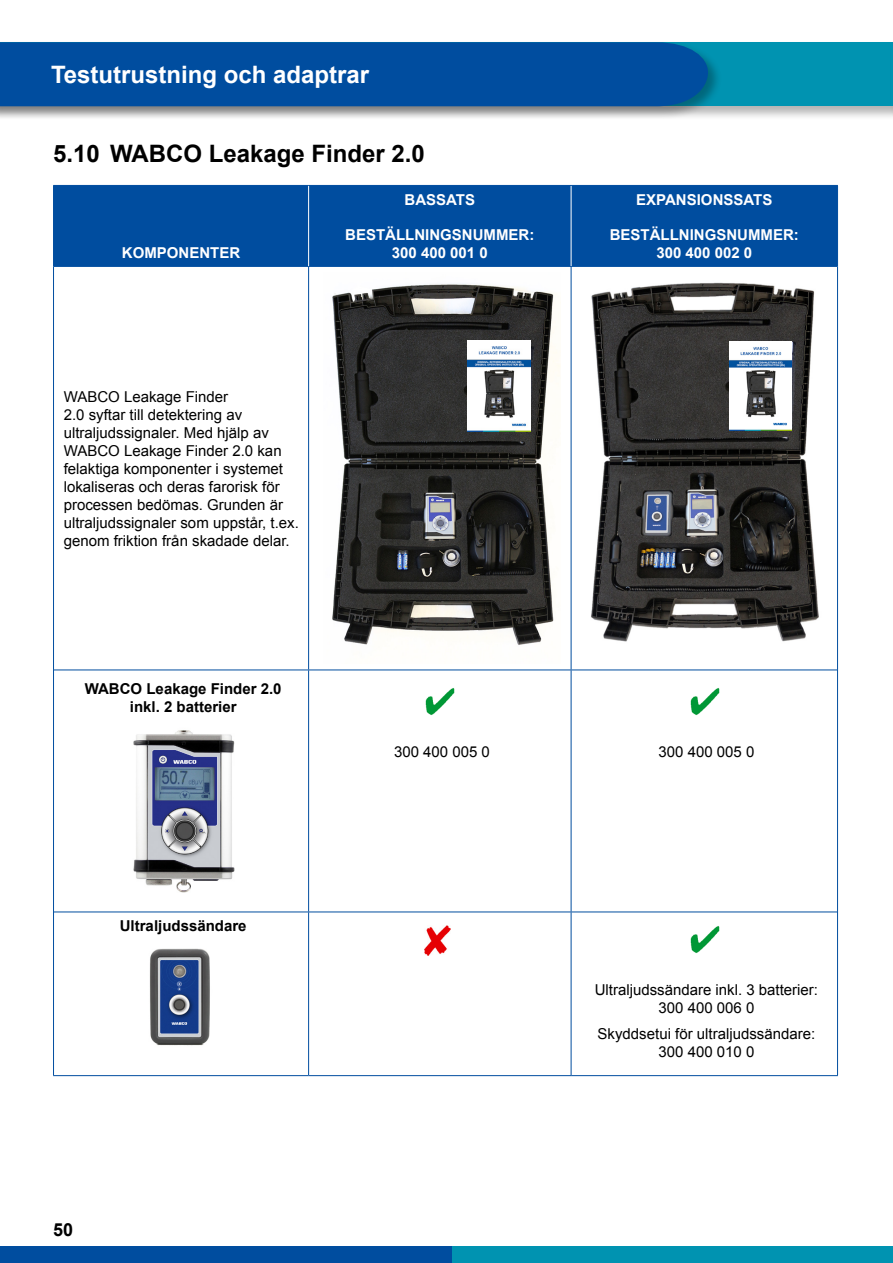
<style>
.page{position:relative;width:893px;height:1263px;background:#fff}
.page>*{position:absolute;margin:0;border:0;box-sizing:border-box;transform-origin:0 0}
.t1{font:700 24px "Arial";color:#fff}
.t2{font:700 24px "Arial";color:#000}
.t3{font:700 18px "Arial";color:#000}
.t4{font:15px/18px "Arial";color:#000;text-align:center}
.t5{font:700 15px/18px "Arial";color:#fff;text-align:center}
.t6{font:700 15px/18px "Arial";color:#000;text-align:center}
</style>
<div class="page">
<div style="left:0;top:1246px;width:453px;height:17px;background:#004d9f"></div>
<div style="left:453px;top:1246px;width:440px;height:17px;background:#0093b1"></div>
<div style="left:0;top:40px;width:893px;height:80px;background:#000;opacity:.3"></div>
<div style="left:0;top:43px;width:893px;height:63px;background:#0093b1"></div>
<div style="left:0;top:40px;width:722px;height:81px;background:#000;opacity:.3"></div>
<div style="left:0;top:42px;width:708px;height:64px;background:#004d9f"></div>
<hr style="left:889px;top:40px;width:4px;height:80px;background:#000;opacity:.3">
<hr style="left:892px;top:43px;width:1px;height:63px;background:#0093b1">
<div style="left:54px;top:186px;width:783px;height:80px;background:#004d9f"></div>
<hr style="left:308px;top:267px;width:1px;height:402px;background:#004d9f">
<hr style="left:309px;top:1075px;width:262px;height:1px;background:#004d9f">
<hr style="left:571px;top:1075px;width:267px;height:1px;background:#004d9f">
<hr style="left:54px;top:266px;width:255px;height:1px;background:#004d9f">
<hr style="left:309px;top:266px;width:262px;height:1px;background:#004d9f">
<hr style="left:571px;top:266px;width:266px;height:1px;background:#004d9f">
<hr style="left:571px;top:267px;width:1px;height:402px;background:#004d9f">
<hr style="left:308px;top:670px;width:1px;height:241px;background:#004d9f">
<hr style="left:571px;top:670px;width:1px;height:241px;background:#004d9f">
<hr style="left:54px;top:911px;width:255px;height:1px;background:#004d9f">
<hr style="left:309px;top:911px;width:262px;height:1px;background:#004d9f">
<hr style="left:308px;top:912px;width:1px;height:163px;background:#004d9f">
<hr style="left:571px;top:911px;width:266px;height:1px;background:#004d9f">
<hr style="left:571px;top:912px;width:1px;height:163px;background:#004d9f">
<hr style="left:53px;top:1075px;width:256px;height:1px;background:#004d9f">
<hr style="left:308px;top:186px;width:1px;height:80px;background:#fff">
<hr style="left:571px;top:186px;width:1px;height:80px;background:#fff">
<hr style="left:54px;top:669px;width:255px;height:1px;background:#004d9f">
<hr style="left:309px;top:669px;width:262px;height:1px;background:#004d9f">
<hr style="left:571px;top:669px;width:266px;height:1px;background:#004d9f">
<hr style="left:53px;top:266px;width:1px;height:404px;background:#004d9f">
<hr style="left:837px;top:266px;width:1px;height:404px;background:#004d9f">
<hr style="left:53px;top:670px;width:1px;height:242px;background:#004d9f">
<hr style="left:837px;top:670px;width:1px;height:242px;background:#004d9f">
<hr style="left:53px;top:185px;width:256px;height:1px;background:#004d9f">
<hr style="left:53px;top:186px;width:1px;height:80px;background:#004d9f">
<hr style="left:309px;top:185px;width:262px;height:1px;background:#004d9f">
<hr style="left:571px;top:185px;width:267px;height:1px;background:#004d9f">
<hr style="left:837px;top:186px;width:1px;height:80px;background:#004d9f">
<hr style="left:53px;top:912px;width:1px;height:163px;background:#004d9f">
<hr style="left:837px;top:912px;width:1px;height:163px;background:#004d9f">
<img style="left:332px;top:283px;width:228px;height:362px">
<img style="left:467px;top:341px;width:63px;height:90px">
<img style="left:591px;top:282px;width:228px;height:360px">
<img style="left:730px;top:341px;width:62px;height:89px">
<img style="left:133px;top:730px;width:102px;height:163px">
<img style="left:425px;top:688px;width:30px;height:27px">
<img style="left:690px;top:688px;width:29px;height:27px">
<img style="left:149px;top:948px;width:61px;height:98px">
<img style="left:425px;top:925px;width:25px;height:30px">
<img style="left:690px;top:926px;width:29px;height:27px">
<h1 class="t1" style="left:51px;top:59px;width:320px">Testutrustning och adaptrar</h1>
<h1 class="t2" style="left:53px;top:138px;width:373px">5.10 WABCO Leakage Finder 2.0</h1>
<p class="t5" style="left:122px;top:244px;width:120px">KOMPONENTER</p>
<p class="t5" style="left:405px;top:191px;width:72px">BASSATS</p>
<p class="t5" style="left:345px;top:226px;width:191px">BESTÄLLNINGSNUMMER:<br>300 400 001 0</p>
<p class="t4" style="left:64px;top:387px;width:237px;text-align:left">WABCO Leakage Finder<br>2.0 syftar till detektering av ultraljudssignaler. Med hjälp av<br>WABCO Leakage Finder 2.0 kan felaktiga komponenter i systemet lokaliseras och deras farorisk för processen bedömas. Grunden är ultraljudssignaler som uppstår, t.ex. genom friktion från skadade delar.</p>
<p class="t6" style="left:85px;top:680px;width:198px">WABCO Leakage Finder 2.0 inkl. 2 batterier</p>
<p class="t5" style="left:636px;top:191px;width:138px">EXPANSIONSSATS</p>
<p class="t5" style="left:610px;top:226px;width:191px">BESTÄLLNINGSNUMMER:<br>300 400 002 0</p>
<p class="t6" style="left:120px;top:917px;width:128px">Ultraljudssändare</p>
<p class="t3" style="left:53px;top:1217px;width:22px">50</p>
<p class="t4" style="left:394px;top:743px;width:97px">300 400 005 0</p>
<p class="t4" style="left:658px;top:743px;width:97px">300 400 005 0</p>
<p class="t4" style="left:595px;top:981px;width:225px">Ultraljudssändare inkl. 3 batterier:<br>300 400 006 0</p>
<p class="t4" style="left:598px;top:1025px;width:219px">Skyddsetui för ultraljudssändare:<br>300 400 010 0</p>
</div>
